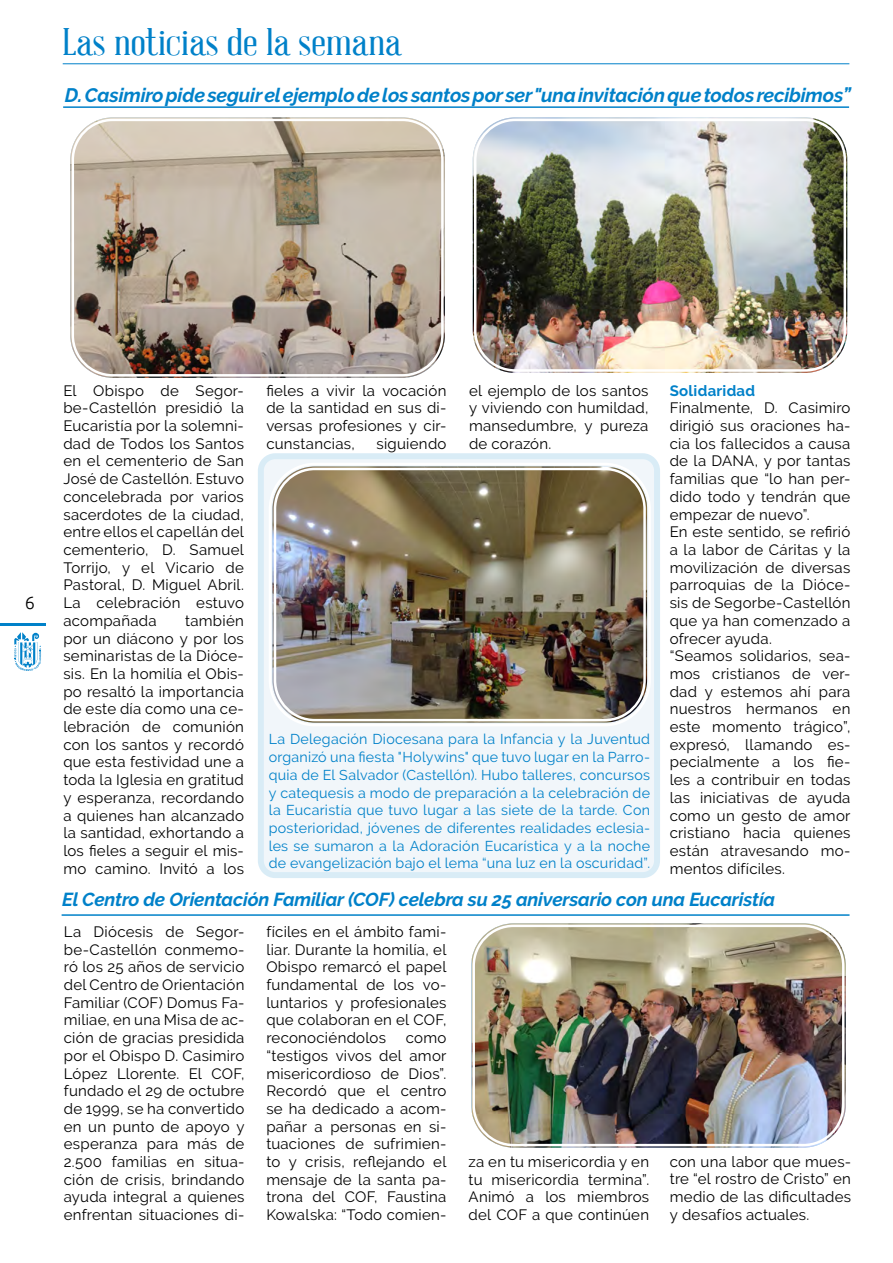
<style>
.page{position:relative;width:893px;height:1263px;background:#fff}
.page>*{position:absolute;margin:0;border:0;box-sizing:border-box;transform-origin:0 0}
.t1{font:37.5px "Abraham Lincoln";color:#0081c9;scale:1.2 1}
.t2{font:italic 700 19.5px "Raleway";letter-spacing:-.01em;color:#0081c9}
.t3{font:italic 700 18.75px "Raleway";letter-spacing:-.01em;color:#0081c9}
.t4{font:300 18px "Ubuntu";color:#000}
.t5{font:15px/17.7px "Raleway";letter-spacing:.015em;color:#000;text-align:justify}
.t6{font:700 15px "Raleway";letter-spacing:.02em;color:#0081c9}
.t7{font:14.25px/17.7px "Raleway";letter-spacing:.02em;color:#0081c9;text-align:justify}
</style>
<div class="page">
<hr style="left:0;top:624px;width:46px;height:2px;background:#0081c9">
<svg style="left:14px;top:632px;width:27px;height:39px"></svg>
<hr style="left:63px;top:63px;width:786px;height:1px;background:#0081c9">
<hr style="left:62px;top:914px;width:787px;height:2px;background:#0081c9">
<img style="left:472px;top:923px;width:374px;height:224px">
<div style="left:467px;top:919px;width:382px;height:232px;border:2px solid #fff;border-radius:45px"></div>
<div style="left:472px;top:924px;width:372px;height:222px;border:2px solid #fff;border-radius:40px"></div>
<hr style="left:63px;top:106px;width:786px;height:2px;background:#0081c9">
<img style="left:473px;top:117px;width:374px;height:256px">
<div style="left:469px;top:114px;width:382px;height:263px;border:2px solid #fff;border-radius:45px"></div>
<div style="left:474px;top:119px;width:372px;height:253px;border:2px solid #fff;border-radius:40px"></div>
<img style="left:70px;top:117px;width:375px;height:261px">
<div style="left:67px;top:114px;width:382px;height:268px;border:2px solid #fff;border-radius:45px"></div>
<div style="left:72px;top:119px;width:372px;height:258px;border:2px solid #fff;border-radius:40px"></div>
<div style="left:261px;top:456px;width:396px;height:419px;background:#f1f6fa;border-radius:14px"></div>
<div style="left:258px;top:453px;width:402px;height:425px;border:6px solid #0081c9;border-radius:14px"></div>
<img style="left:272px;top:466px;width:375px;height:257px">
<div style="left:269px;top:463px;width:382px;height:263px;border:2px solid #fff;border-radius:45px"></div>
<div style="left:274px;top:468px;width:372px;height:253px;border:2px solid #fff;border-radius:40px"></div>
<h1 class="t1" style="left:63px;top:22px;width:284px">Las noticias de la semana</h1>
<h2 class="t2" style="left:65px;top:84px;width:787px">D. Casimiro pide seguir el ejemplo de los santos por ser "una invitación que todos recibimos”</h2>
<p class="t4" style="left:25px;top:591px;width:12px">6</p>
<p class="t5" style="left:63px;top:381px;width:182px">El Obispo de Segor&shy;be-Castellón presidió la Eucaristía por la solemni&shy;dad de Todos los Santos en el cementerio de San José de Castellón. Estuvo concelebrada por varios sacerdotes de la ciudad, entre ellos el capellán del cementerio, D. Samuel Torrijo, y el Vicario de Pastoral, D. Miguel Abril.<br>La celebración estuvo acompañada</p>
<p class="t5" style="left:63px;top:612px;width:182px;text-indent:122px">también por un diácono y por los seminaristas de la Dióce&shy;sis. En la homilía el Obis&shy;po resaltó la importancia de este día como una ce&shy;lebración de comunión con los santos y recordó que esta festividad une a toda la Iglesia en gratitud y esperanza, recordando a quienes han alcanzado la santidad, exhortando a los fieles a seguir el mis&shy;mo camino. Invitó a los</p>
<p class="t5" style="left:266px;top:381px;width:182px">fieles a vivir la vocación de la santidad en sus di&shy;versas profesiones y cir&shy;cunstancias,</p>
<p class="t5" style="left:469px;top:381px;width:181px">el ejemplo de los santos y viviendo con humildad, mansedumbre, y pureza de corazón.</p>
<p class="t6" style="left:670px;top:382px;width:87px">Solidaridad</p>
<p class="t5" style="left:670px;top:399px;width:182px;text-align:left">Finalmente, D. Casimiro dirigió sus oraciones ha&shy;cia los fallecidos a causa de la DANA, y por tantas familias que “lo han per&shy;dido todo y tendrán que empezar de nuevo”.<br>En este sentido, se refirió a la labor de Cáritas y la movilización de diversas parroquias de la Dióce&shy;sis de Segorbe-Castellón que ya han comenzado a ofrecer ayuda.<br>“Seamos solidarios, sea&shy;mos cristianos de ver&shy;dad y estemos ahí para nuestros hermanos en este momento trágico”, expresó, llamando es&shy;pecialmente a los fie&shy;les a contribuir en todas las iniciativas de ayuda como un gesto de amor cristiano hacia quienes están atravesando mo&shy;mentos difíciles.</p>
<p class="t5" style="left:376px;top:435px;width:72px">siguiendo</p>
<p class="t7" style="left:269px;top:730px;width:383px">La Delegación Diocesana para la Infancia y la Juventud organizó una fiesta "Holywins" que tuvo lugar en la Parro&shy;quia de El Salvador (Castellón). Hubo talleres, concursos y catequesis a modo de preparación a la celebración de la Eucaristía que tuvo lugar a las siete de la tarde. Con posterioridad, jóvenes de diferentes realidades eclesia&shy;les se sumaron a la Adoración Eucarística y a la noche de evangelización bajo el lema “una luz en la oscuridad”.</p>
<p class="t3" style="left:62px;top:889px;width:714px">El Centro de Orientación Familiar (COF) celebra su 25 aniversario con una Eucaristía</p>
<p class="t5" style="left:64px;top:923px;width:182px">La Diócesis de Segor&shy;be-Castellón conmemo&shy;ró los 25 años de servicio del Centro de Orientación Familiar (COF) Domus Fa&shy;miliae, en una Misa de ac&shy;ción de gracias presidida por el Obispo D. Casimiro López Llorente. El COF, fundado el 29 de octubre de 1999, se ha convertido en un punto de apoyo y esperanza para más de 2.500 familias en situa&shy;ción de crisis, brindando ayuda integral a quienes enfrentan situaciones di-</p>
<p class="t5" style="left:266px;top:923px;width:182px">fíciles en el ámbito fami&shy;liar. Durante la homilía, el Obispo remarcó el papel fundamental de los vo&shy;luntarios y profesionales que colaboran en el COF, reconociéndolos</p>
<p class="t5" style="left:266px;top:1029px;width:182px;text-indent:140px">como “testigos vivos del amor misericordioso de Dios”.<br>Recordó que el centro se ha dedicado a acom&shy;pañar a personas en si&shy;tuaciones de sufrimien&shy;to y crisis, reflejando el mensaje de la santa pa&shy;trona del COF, Faustina Kowalska: “Todo comien-</p>
<p class="t5" style="left:469px;top:1153px;width:182px">za en tu misericordia y en tu misericordia termina”.<br>Animó a los miembros del COF a que continúen</p>
<p class="t5" style="left:670px;top:1152px;width:183px">con una labor que mues&shy;tre “el rostro de Cristo” en medio de las dificultades y desafíos actuales.</p>
</div>
